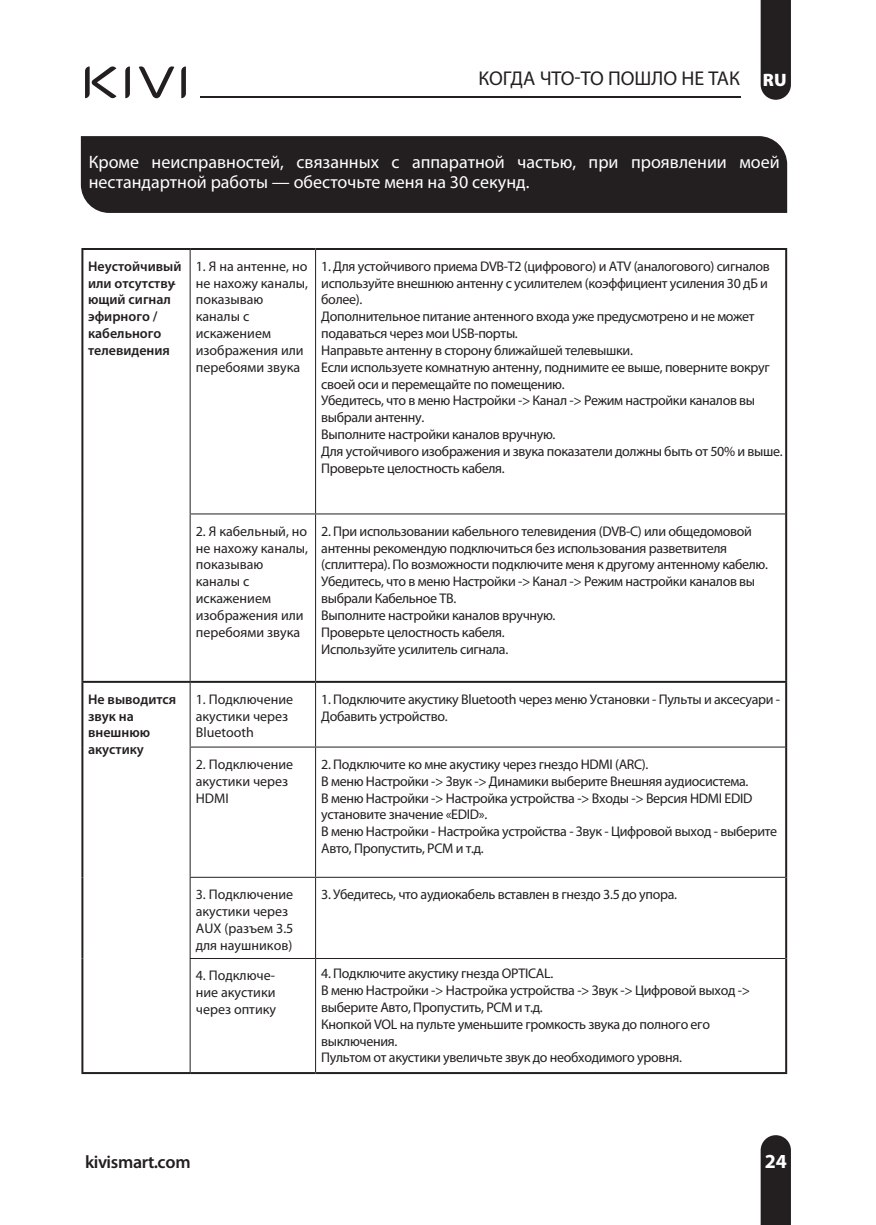
<style>
.page{position:relative;width:876px;height:1225px;background:#fff}
.page>*{position:absolute;margin:0;border:0;box-sizing:border-box;transform-origin:0 0}
.t1{font:20px "Myriad Pro";color:#231f20}
.t2{font:700 20px "Myriad Pro";color:#fff}
.t3{font:18px/20px "Myriad Pro";color:#fff}
.t4{font:600 18px "Myriad Pro";letter-spacing:-.02em;color:#231f20}
.t5{font:14px/16.8px "Myriad Pro";letter-spacing:-.025em;color:#231f20}
.t6{font:14px/16.8px "Myriad Pro";color:#231f20}
.t7{font:600 14px/16.8px "Myriad Pro";color:#231f20}
.s1{font-weight:900;font-size:18px;color:#fff}
</style>
<div class="page">
<div style="left:81px;top:136px;width:706px;height:77px;background:#231f20"></div>
<hr style="left:190px;top:250px;width:1px;height:263px;background:#231f20">
<hr style="left:315px;top:250px;width:1px;height:263px;background:#231f20">
<hr style="left:190px;top:513px;width:126px;height:1px;background:#231f20">
<hr style="left:190px;top:514px;width:1px;height:167px;background:#231f20">
<hr style="left:316px;top:513px;width:469px;height:1px;background:#231f20">
<hr style="left:315px;top:514px;width:1px;height:167px;background:#231f20">
<hr style="left:190px;top:683px;width:1px;height:63px;background:#231f20">
<hr style="left:315px;top:683px;width:1px;height:63px;background:#231f20">
<hr style="left:190px;top:746px;width:126px;height:1px;background:#231f20">
<hr style="left:190px;top:747px;width:1px;height:129px;background:#231f20">
<hr style="left:316px;top:746px;width:469px;height:1px;background:#231f20">
<hr style="left:315px;top:747px;width:1px;height:129px;background:#231f20">
<hr style="left:190px;top:876px;width:126px;height:1px;background:#231f20">
<hr style="left:190px;top:877px;width:1px;height:81px;background:#231f20">
<hr style="left:316px;top:876px;width:469px;height:1px;background:#231f20">
<hr style="left:315px;top:877px;width:1px;height:81px;background:#231f20">
<hr style="left:190px;top:958px;width:126px;height:1px;background:#231f20">
<hr style="left:190px;top:959px;width:1px;height:113px;background:#231f20">
<hr style="left:316px;top:958px;width:469px;height:1px;background:#231f20">
<hr style="left:315px;top:959px;width:1px;height:113px;background:#231f20">
<hr style="left:81px;top:681px;width:109px;height:2px;background:#231f20">
<hr style="left:190px;top:681px;width:126px;height:2px;background:#231f20">
<hr style="left:316px;top:681px;width:471px;height:2px;background:#231f20">
<hr style="left:81px;top:248px;width:109px;height:2px;background:#231f20">
<hr style="left:81px;top:250px;width:2px;height:264px;background:#231f20">
<hr style="left:81px;top:514px;width:2px;height:167px;background:#231f20">
<hr style="left:190px;top:248px;width:126px;height:2px;background:#231f20">
<hr style="left:316px;top:248px;width:471px;height:2px;background:#231f20">
<hr style="left:785px;top:250px;width:2px;height:264px;background:#231f20">
<hr style="left:785px;top:514px;width:2px;height:167px;background:#231f20">
<hr style="left:81px;top:683px;width:2px;height:64px;background:#231f20">
<hr style="left:81px;top:747px;width:2px;height:130px;background:#231f20">
<hr style="left:81px;top:877px;width:2px;height:81px;background:#231f20">
<hr style="left:81px;top:958px;width:2px;height:114px;background:#231f20">
<hr style="left:81px;top:1072px;width:109px;height:2px;background:#231f20">
<hr style="left:785px;top:683px;width:2px;height:64px;background:#231f20">
<hr style="left:785px;top:747px;width:2px;height:130px;background:#231f20">
<hr style="left:785px;top:877px;width:2px;height:81px;background:#231f20">
<hr style="left:785px;top:958px;width:2px;height:114px;background:#231f20">
<hr style="left:190px;top:1072px;width:126px;height:2px;background:#231f20">
<hr style="left:316px;top:1072px;width:471px;height:2px;background:#231f20">
<svg style="left:125px;top:66px;width:5px;height:32px"></svg>
<svg style="left:181px;top:66px;width:5px;height:32px"></svg>
<svg style="left:139px;top:66px;width:35px;height:32px"></svg>
<svg style="left:85px;top:66px;width:32px;height:32px"></svg>
<hr style="left:200px;top:97px;width:540px;height:1px;background:#231f20">
<div style="left:761px;top:0;width:30px;height:100px;background:#231f20"></div>
<svg style="left:761px;top:1135px;width:30px;height:90px;background:#2b2728"></svg>
<h1 class="t1" style="left:479px;top:66px;width:310px">КОГДА ЧТО-ТО ПОШЛО НЕ ТАК <span class="s1">RU</span></h1>
<p class="t3" style="left:89px;top:153px;width:693px">Кроме неисправностей, связанных с аппаратной частью, при проявлении моей нестандартной работы — обесточьте меня на 30 секунд.</p>
<p class="t7" style="left:88px;top:257px;width:95px">Неустойчивый или отсутству&shy;ющий сигнал эфирного / кабельного телевидения</p>
<p class="t6" style="left:196px;top:257px;width:114px">1. Я на антенне, но не нахожу каналы, показываю каналы с искажением изображения или перебоями звука</p>
<p class="t5" style="left:321px;top:257px;width:463px">1. Для устойчивого приема DVB-T2 (цифрового) и ATV (аналогового) сигналов используйте внешнюю антенну с усилителем (коэффициент усиления 30 дБ и более).<br>Дополнительное питание антенного входа уже предусмотрено и не может подаваться через мои USB-порты.<br>Направьте антенну в сторону ближайшей телевышки.<br>Если используете комнатную антенну, поднимите ее выше, поверните вокруг своей оси и перемещайте по помещению.<br>Убедитесь, что в меню Настройки -&gt; Канал -&gt; Режим настройки каналов вы выбрали антенну.<br>Выполните настройки каналов вручную.<br>Для устойчивого изображения и звука показатели должны быть от 50% и выше.<br>Проверьте целостность кабеля.</p>
<p class="t6" style="left:196px;top:522px;width:114px">2. Я кабельный, но не нахожу каналы, показываю каналы с искажением изображения или перебоями звука</p>
<p class="t5" style="left:321px;top:522px;width:448px">2. При использовании кабельного телевидения (DVB-C) или общедомовой антенны рекомендую подключиться без использования разветвителя (сплиттера). По возможности подключите меня к другому антенному кабелю.<br>Убедитесь, что в меню Настройки -&gt; Канал -&gt; Режим настройки каналов вы выбрали Кабельное ТВ.<br>Выполните настройки каналов вручную.<br>Проверьте целостность кабеля.<br>Используйте усилитель сигнала.</p>
<p class="t7" style="left:88px;top:690px;width:90px">Не выводится звук на внешнюю акустику</p>
<p class="t6" style="left:196px;top:690px;width:99px">1. Подключение акустики через<br>Bluetooth</p>
<p class="t5" style="left:321px;top:690px;width:460px">1. Подключите акустику Bluetooth через меню Установки - Пульты и аксесуари -<br>Добавить устройство.</p>
<p class="t6" style="left:196px;top:755px;width:99px">2. Подключение акустики через<br>HDMI</p>
<p class="t5" style="left:321px;top:755px;width:457px">2. Подключите ко мне акустику через гнездо HDMI (ARC).<br>В меню Настройки -&gt; Звук -&gt; Динамики выберите Внешняя аудиосистема.<br>В меню Настройки -&gt; Настройка устройства -&gt; Входы -&gt; Версия HDMI EDID установите значение «EDID».<br>В меню Настройки - Настройка устройства - Звук - Цифровой выход - выберите Авто, Пропустить, PCM и т.д.</p>
<p class="t6" style="left:196px;top:886px;width:99px">3. Подключение акустики через<br>AUX (разъем 3.5 для наушников)</p>
<p class="t5" style="left:321px;top:886px;width:357px">3. Убедитесь, что аудиокабель вставлен в гнездо 3.5 до упора.</p>
<p class="t5" style="left:196px;top:967px;width:82px;text-align:justify">4. Подключе&shy;ние акустики через оптику</p>
<p class="t5" style="left:321px;top:965px;width:430px">4. Подключите акустику гнезда OPTICAL.<br>В меню Настройки -&gt; Настройка устройства -&gt; Звук -&gt; Цифровой выход -&gt; выберите Авто, Пропустить, PCM и т.д.<br>Кнопкой VOL на пульте уменьшите громкость звука до полного его выключения.<br>Пультом от акустики увеличьте звук до необходимого уровня.</p>
<p class="t4" style="left:85px;top:1151px;width:107px">kivismart.com</p>
<h1 class="t2" style="left:765px;top:1148px;width:24px">24</h1>
</div>
